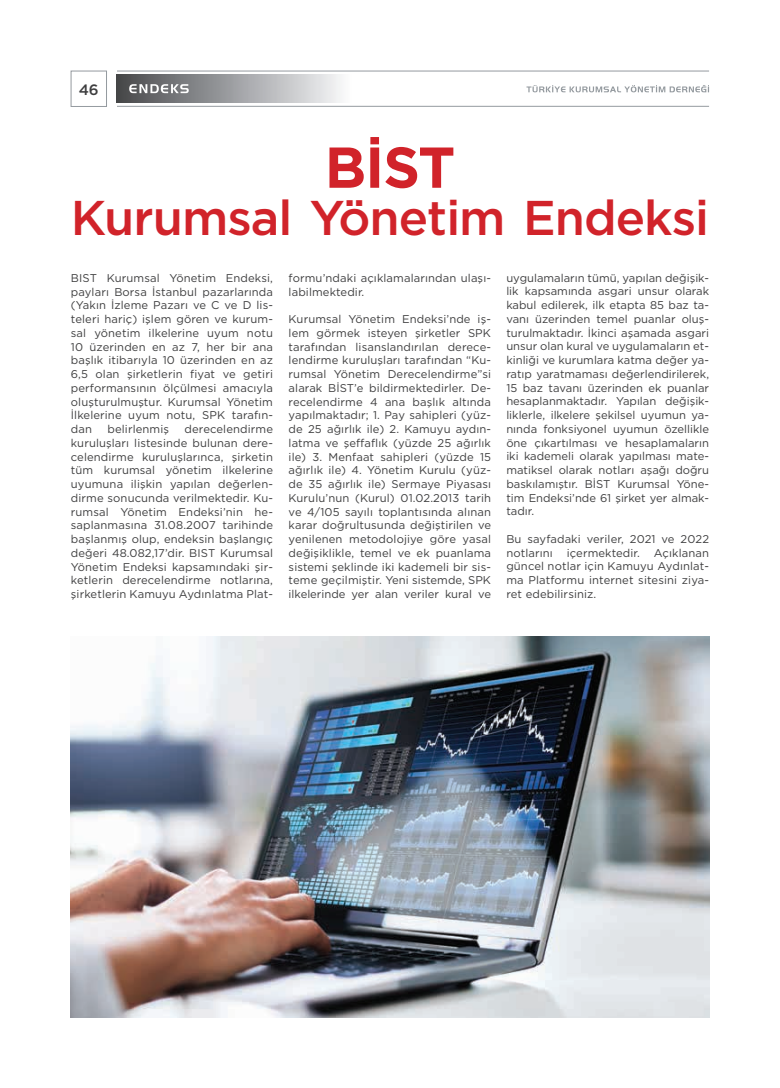
<style>
.page{position:relative;width:780px;height:1088px;background:#fff}
.page>*{position:absolute;margin:0;border:0;box-sizing:border-box;transform-origin:0 0}
.t1{font:700 57.5px "Gotham";color:#d1232a}
.t2{font:500 48.75px "Gotham";letter-spacing:-.02em;color:#d1232a}
.t3{font:500 15px "Gotham";color:#3e3e3f}
.t4{font:11.25px/13.8px "Gotham";letter-spacing:.01em;color:#3e3e3f;text-align:justify}
</style>
<div class="page">
<div style="left:71px;top:71px;width:36px;height:36px;border:1px solid #949a9f"></div>
<hr style="left:117px;top:71px;width:592px;height:1px;background:#949a9f">
<hr style="left:117px;top:106px;width:592px;height:1px;background:#949a9f">
<svg style="left:526px;top:85px;width:183px;height:7px"></svg>
<div style="left:117px;top:74px;width:234px;height:29px;background:linear-gradient(to right,#47484b,#f9fafc)"></div>
<svg style="left:129px;top:84px;width:60px;height:9px"></svg>
<img style="left:71px;top:636px;width:638px;height:381px">
<h3 class="t3" style="left:79px;top:84px;width:22px">46</h3>
<h1 class="t1" style="left:324px;top:146px;width:132px">BİST</h1>
<h2 class="t2" style="left:71px;top:200px;width:639px">Kurumsal Yönetim Endeksi</h2>
<p class="t4" style="left:288px;top:272px;width:204px">formu’ndaki açıklamalarından ulaşı&shy;labilmektedir.</p>
<p class="t4" style="left:288px;top:313px;width:204px">Kurumsal Yönetim Endeksi’nde iş&shy;lem görmek isteyen şirketler SPK tarafından lisanslandırılan derece&shy;lendirme kuruluşları tarafından “Ku&shy;rumsal Yönetim Derecelendirme”si alarak BİST’e bildirmektedirler. De&shy;recelendirme 4 ana başlık altında yapılmaktadır; 1. Pay sahipleri (yüz&shy;de 25 ağırlık ile) 2. Kamuyu aydın&shy;latma ve şeffaflık (yüzde 25 ağırlık ile) 3. Menfaat sahipleri (yüzde 15 ağırlık ile) 4. Yönetim Kurulu (yüz&shy;de 35 ağırlık ile) Sermaye Piyasası Kurulu’nun (Kurul) 01.02.2013 tarih ve 4/105 sayılı toplantısında alınan karar doğrultusunda değiştirilen ve yenilenen metodolojiye göre yasal değişiklikle, temel ve ek puanlama sistemi şeklinde iki kademeli bir sis&shy;teme geçilmiştir. Yeni sistemde, SPK ilkelerinde yer alan veriler kural ve</p>
<p class="t4" style="left:506px;top:271px;width:204px">uygulamaların tümü, yapılan değişik&shy;lik kapsamında asgari unsur olarak kabul edilerek, ilk etapta 85 baz ta&shy;vanı üzerinden temel puanlar oluş&shy;turulmaktadır. İkinci aşamada asgari unsur olan kural ve uygulamaların et&shy;kinliği ve kurumlara katma değer ya&shy;ratıp yaratmaması değerlendirilerek, 15 baz tavanı üzerinden ek puanlar hesaplanmaktadır. Yapılan değişik&shy;liklerle, ilkelere şekilsel uyumun ya&shy;nında fonksiyonel uyumun özellikle öne çıkartılması ve hesaplamaların iki kademeli olarak yapılması mate&shy;matiksel olarak notları aşağı doğru baskılamıştır. BİST Kurumsal Yöne&shy;tim Endeksi’nde 61 şirket yer almak&shy;tadır.</p>
<p class="t4" style="left:506px;top:533px;width:204px">Bu sayfadaki veriler, 2021 ve 2022 notlarını içermektedir. Açıklanan güncel notlar için Kamuyu Aydınlat&shy;ma Platformu internet sitesini ziya&shy;ret edebilirsiniz.</p>
<p class="t4" style="left:71px;top:272px;width:203px">BIST Kurumsal Yönetim Endeksi, payları Borsa İstanbul pazarlarında (Yakın İzleme Pazarı ve C ve D lis&shy;teleri hariç) işlem gören ve kurum&shy;sal yönetim ilkelerine uyum notu 10 üzerinden en az 7, her bir ana başlık itibarıyla 10 üzerinden en az 6,5 olan şirketlerin fiyat ve getiri performansının ölçülmesi amacıyla oluşturulmuştur. Kurumsal Yönetim İlkelerine uyum notu, SPK tarafın&shy;dan</p>
<p class="t4" style="left:71px;top:423px;width:203px;text-indent:114px">derecelendirme kuruluşları listesinde bulunan dere&shy;celendirme kuruluşlarınca, şirketin tüm kurumsal yönetim ilkelerine uyumuna ilişkin yapılan değerlen&shy;dirme sonucunda verilmektedir. Ku&shy;rumsal Yönetim Endeksi’nin he&shy;saplanmasına 31.08.2007 tarihinde başlanmış olup, endeksin başlangıç değeri 48.082,17’dir. BIST Kurumsal Yönetim Endeksi kapsamındaki şir&shy;ketlerin derecelendirme notlarına, şirketlerin Kamuyu Aydınlatma Plat-</p>
<p class="t4" style="left:107px;top:423px;width:63px">belirlenmiş</p>
</div>
